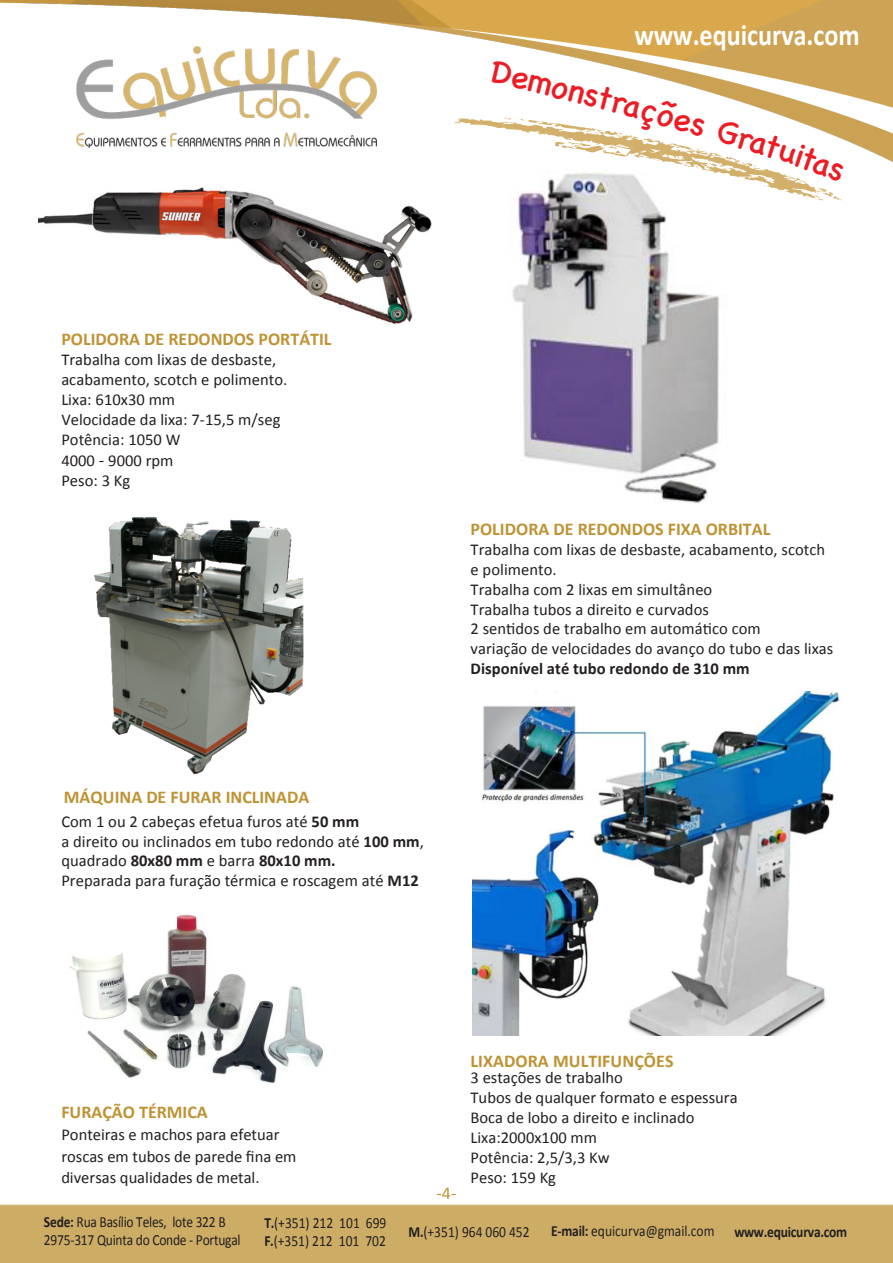
<style>
.page{position:relative;width:893px;height:1263px;background:#fff}
.page>*{position:absolute;margin:0;border:0;box-sizing:border-box;transform-origin:0 0}
.t1{font:33px "Chalkboard SE";color:#ec1c24}
.t2{font:700 30px "Calibri";color:#fff;scale:.87 1}
.t3{font:700 18px "Calibri";color:#be9334}
.t4{font:18px "Calibri";color:#be9334}
.t5{font:16.5px/19.8px "Calibri";color:#231f20}
.t6{font:700 16.5px "Calibri";letter-spacing:.005em;color:#231f20}
.t7{font:15.6px/18.6px "Calibri";letter-spacing:-.015em;color:#231f20;scale:.87 1}
.t8{font:700 15.6px "Calibri";letter-spacing:-.015em;color:#231f20;scale:.87 1}
.s1{font-size:18px}
.s2{font-weight:700}
</style>
<div class="page">
<img style="left:0;top:0;width:893px;height:162px">
<div style="left:0;top:1204px;width:893px;height:59px;background:#cdad66"></div>
<img style="left:77px;top:46px;width:300px;height:101px">
<img style="left:473px;top:691px;width:367px;height:344px">
<img style="left:512px;top:201px;width:207px;height:302px">
<img style="left:38px;top:187px;width:394px;height:138px">
<img style="left:69px;top:912px;width:254px;height:171px">
<div style="left:61px;top:974px;width:14px;height:8px;background:#fff"></div>
<img style="left:94px;top:517px;width:210px;height:258px">
<img style="left:138px;top:697px;width:32px;height:22px">
<svg style="left:489px;top:60px;width:40px;height:31px"></svg>
<svg style="left:454px;top:113px;width:391px;height:88px"></svg>
<h2 class="t2" style="left:634px;top:17px;width:261px">www.equicurva.com</h2>
<h1 class="t1" style="left:536px;top:51px;width:74px;rotate:14deg">mons</h1>
<h1 class="t1" style="left:605px;top:68px;width:81px;rotate:15deg">traçõ</h1>
<p class="t3" style="left:61px;top:328px;width:272px">POLIDORA DE REDONDOS PORTÁTIL</p>
<p class="t5" style="left:61px;top:349px;width:228px">Trabalha com lixas de desbaste, acabamento, scotch e polimento.<br>Lixa: 610x30 mm<br>Velocidade da lixa: 7-15,5 m/seg<br>Potência: 1050 W</p>
<p class="t5" style="left:61px;top:450px;width:114px">4000 <span class="s1">-</span> 9000 rpm<br>Peso: 3 Kg</p>
<p class="t3" style="left:64px;top:786px;width:247px">MÁQUINA DE FURAR INCLINADA</p>
<p class="t5" style="left:61px;top:810px;width:364px">Com 1 ou 2 cabeças efetua furos até <span class="s2">50 mm<br></span>a direito ou inclinados em tubo redondo até <span class="s2">100 mm</span>, quadrado <span class="s2">80x80 mm</span> e barra <span class="s2">80x10 mm.<br></span>Preparada para furação térmica e roscagem até <span class="s2">M12</span></p>
<p class="t3" style="left:471px;top:518px;width:301px">POLIDORA DE REDONDOS FIXA ORBITAL</p>
<p class="t5" style="left:471px;top:539px;width:364px">Trabalha com lixas de desbaste, acabamento, scotch e polimento.<br>Trabalha com 2 lixas em simultâneo<br>Trabalha tubos a direito e curvados<br>2 sentidos de trabalho em automático com<br>variação de velocidades do avanço do tubo e das lixas</p>
<p class="t6" style="left:471px;top:658px;width:281px">Disponível até tubo redondo de 310 mm</p>
<p class="t3" style="left:61px;top:1100px;width:148px">FURAÇÃO TÉRMICA</p>
<p class="t5" style="left:61px;top:1123px;width:237px;line-height:21.8px">Ponteiras e machos para efetuar roscas em tubos de parede fina em diversas qualidades de metal.</p>
<p class="t4" style="left:436px;top:1182px;width:22px">-4-</p>
<p class="t3" style="left:471px;top:1050px;width:204px">LIXADORA MULTIFUNÇÕES</p>
<p class="t5" style="left:471px;top:1067px;width:269px">3 estações de trabalho<br>Tubos de qualquer formato e espessura<br>Boca de lobo a direito e inclinado<br>Lixa:2000x100 mm<br>Potência: 2,5/3,3 Kw<br>Peso: 159 Kg</p>
<p class="t7" style="left:44px;top:1211px;width:228px"><span class="s2">Sede:</span> Rua Basílio Teles, lote 322 B<br>2975-317 Quinta do Conde - Portugal</p>
<p class="t7" style="left:264px;top:1212px;width:142px"><span class="s2">T.</span>(+351) 212 101 699<br><span class="s2">F.</span>(+351) 212 101 702</p>
<p class="t7" style="left:409px;top:1222px;width:141px"><span class="s2">M.</span>(+351) 964 060 452</p>
<p class="t7" style="left:551px;top:1221px;width:189px"><span class="s2">E-mail:</span> equicurva@gmail.com</p>
<p class="t8" style="left:734px;top:1222px;width:131px">www.equicurva.com</p>
</div>
